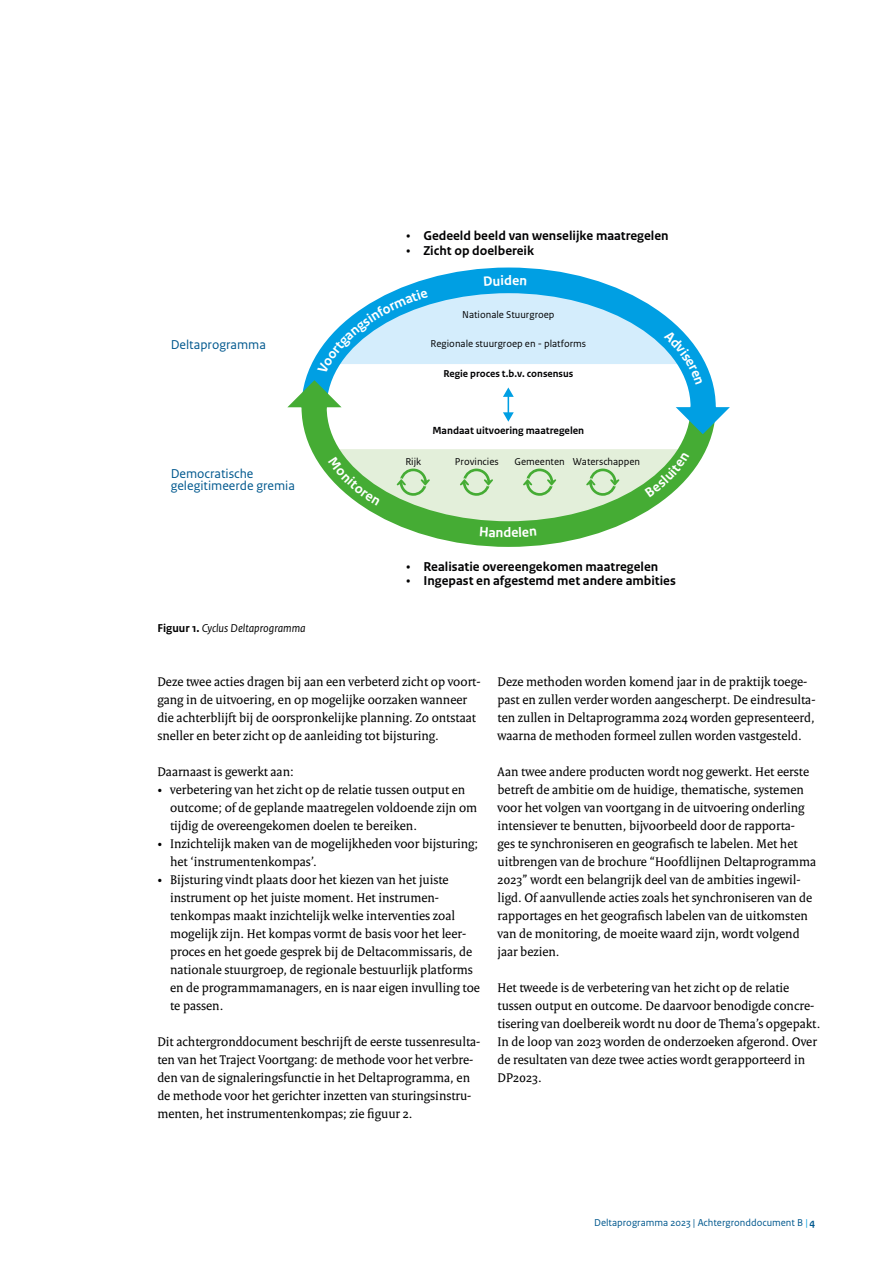
<style>
.page{position:relative;width:893px;height:1263px;background:#fff}
.page>*{position:absolute;margin:0;border:0;box-sizing:border-box;transform-origin:0 0}
.t1{font:13.5px/18px "Rijksoverheid Serif";color:#000}
.t2{font:700 13.5px "Rijksoverheid Sans Text";color:#020203}
.t3{font:13.5px/12.6px "Rijksoverheid Sans Text";color:#00588e}
.t4{font:italic 12px "Rijksoverheid Sans Text";color:#000}
.t5{font:700 10.8px "Rijksoverheid Sans Text";color:#020203}
.t6{font:10.5px "Rijksoverheid Sans Text";color:#020203}
.t7{font:10.5px "Rijksoverheid Sans Text";color:#00588e}
.t8{font:700 10.5px "Rijksoverheid Sans Text";color:#020203}
.s1{font-weight:700;font-style:normal}
.s2{color:#009fe3}
.s3{font-weight:700}
</style>
<div class="page">
<svg style="left:442px;top:267px;width:133px;height:8px"></svg>
<svg style="left:305px;top:434px;width:407px;height:113px"></svg>
<svg style="left:287px;top:275px;width:443px;height:159px"></svg>
<svg style="left:328px;top:449px;width:361px;height:88px"></svg>
<p class="t3" style="left:171px;top:338px;width:97px">Deltaprogramma</p>
<p class="t3" style="left:171px;top:467px;width:126px">Democratische gelegitimeerde gremia</p>
<p class="t4" style="left:157px;top:621px;width:150px"><span class="s1">Figuur 1.</span> Cyclus Deltaprogramma</p>
<p class="t2" style="left:406px;top:228px;width:264px">• Gedeeld beeld van wenselijke maatregelen</p>
<p class="t2" style="left:406px;top:242px;width:129px">• Zicht op doelbereik</p>
<p class="t6" style="left:462px;top:308px;width:94px">Nationale Stuurgroep</p>
<p class="t6" style="left:431px;top:338px;width:157px">Regionale stuurgroep en - platforms</p>
<p class="t8" style="left:443px;top:367px;width:131px">Regie proces t.b.v. consensus</p>
<p class="t5" style="left:432px;top:424px;width:153px">Mandaat uitvoering maatregelen</p>
<p class="t6" style="left:405px;top:455px;width:17px">Rijk</p>
<p class="t6" style="left:455px;top:455px;width:45px">Provincies</p>
<p class="t6" style="left:514px;top:455px;width:127px">Gemeenten Waterschappen</p>
<p class="t2" style="left:406px;top:559px;width:253px">• Realisatie overeengekomen maatregelen</p>
<p class="t2" style="left:406px;top:573px;width:271px">• Ingepast en afgestemd met andere ambities</p>
<p class="t1" style="left:157px;top:672px;width:325px">Deze twee acties dragen bij aan een verbeterd zicht op voort&shy;gang in de uitvoering, en op mogelijke oorzaken wanneer die achterblijft bij de oorspronkelijke planning. Zo ontstaat sneller en beter zicht op de aanleiding tot bijsturing.</p>
<p class="t1" style="left:157px;top:762px;width:138px">Daarnaast is gewerkt aan:</p>
<p class="t1" style="left:170px;top:780px;width:309px;text-indent:-13px">• verbetering van het zicht op de relatie tussen output en outcome; of de geplande maatregelen voldoende zijn om tijdig de overeengekomen doelen te bereiken.</p>
<p class="t1" style="left:170px;top:834px;width:310px;text-indent:-13px">• Inzichtelijk maken van de mogelijkheden voor bijsturing; het ‘instrumentenkompas’.</p>
<p class="t1" style="left:170px;top:870px;width:311px;text-indent:-13px">• Bijsturing vindt plaats door het kiezen van het juiste instrument op het juiste moment. Het instrumen&shy;tenkompas maakt inzichtelijk welke interventies zoal mogelijk zijn. Het kompas vormt de basis voor het leer&shy;proces en het goede gesprek bij de Deltacommissaris, de nationale stuurgroep, de regionale bestuurlijk platforms en de programmamanagers, en is naar eigen invulling toe te passen.</p>
<p class="t1" style="left:157px;top:1032px;width:325px">Dit achtergronddocument beschrijft de eerste tussenresulta&shy;ten van het Traject Voortgang: de methode voor het verbre&shy;den van de signaleringsfunctie in het Deltaprogramma, en de methode voor het gerichter inzetten van sturingsinstru&shy;menten, het instrumentenkompas; zie figuur 2.</p>
<p class="t1" style="left:497px;top:672px;width:319px">Deze methoden worden komend jaar in de praktijk toege&shy;past en zullen verder worden aangescherpt. De eindresulta&shy;ten zullen in Deltaprogramma 2024 worden gepresenteerd, waarna de methoden formeel zullen worden vastgesteld.</p>
<p class="t1" style="left:497px;top:762px;width:320px">Aan twee andere producten wordt nog gewerkt. Het eerste betreft de ambitie om de huidige, thematische, systemen voor het volgen van voortgang in de uitvoering onderling intensiever te benutten, bijvoorbeeld door de rapporta-<br>ges te synchroniseren en geografisch te labelen. Met het uitbrengen van de brochure “Hoofdlijnen Deltaprogramma 2023” wordt een belangrijk deel van de ambities ingewil&shy;ligd. Of aanvullende acties zoals het synchroniseren van de rapportages en het geografisch labelen van de uitkomsten van de monitoring, de moeite waard zijn, wordt volgend jaar bezien.</p>
<p class="t1" style="left:497px;top:978px;width:324px">Het tweede is de verbetering van het zicht op de relatie tussen output en outcome. De daarvoor benodigde concre&shy;tisering van doelbereik wordt nu door de Thema’s opgepakt.<br>In de loop van 2023 worden de onderzoeken afgerond. Over de resultaten van deze twee acties wordt gerapporteerd in DP2023.</p>
<p class="t7" style="left:594px;top:1216px;width:222px">Deltaprogramma 2023 | Achtergronddocument B <span class="s2">|</span> <span class="s3">4</span></p>
</div>
